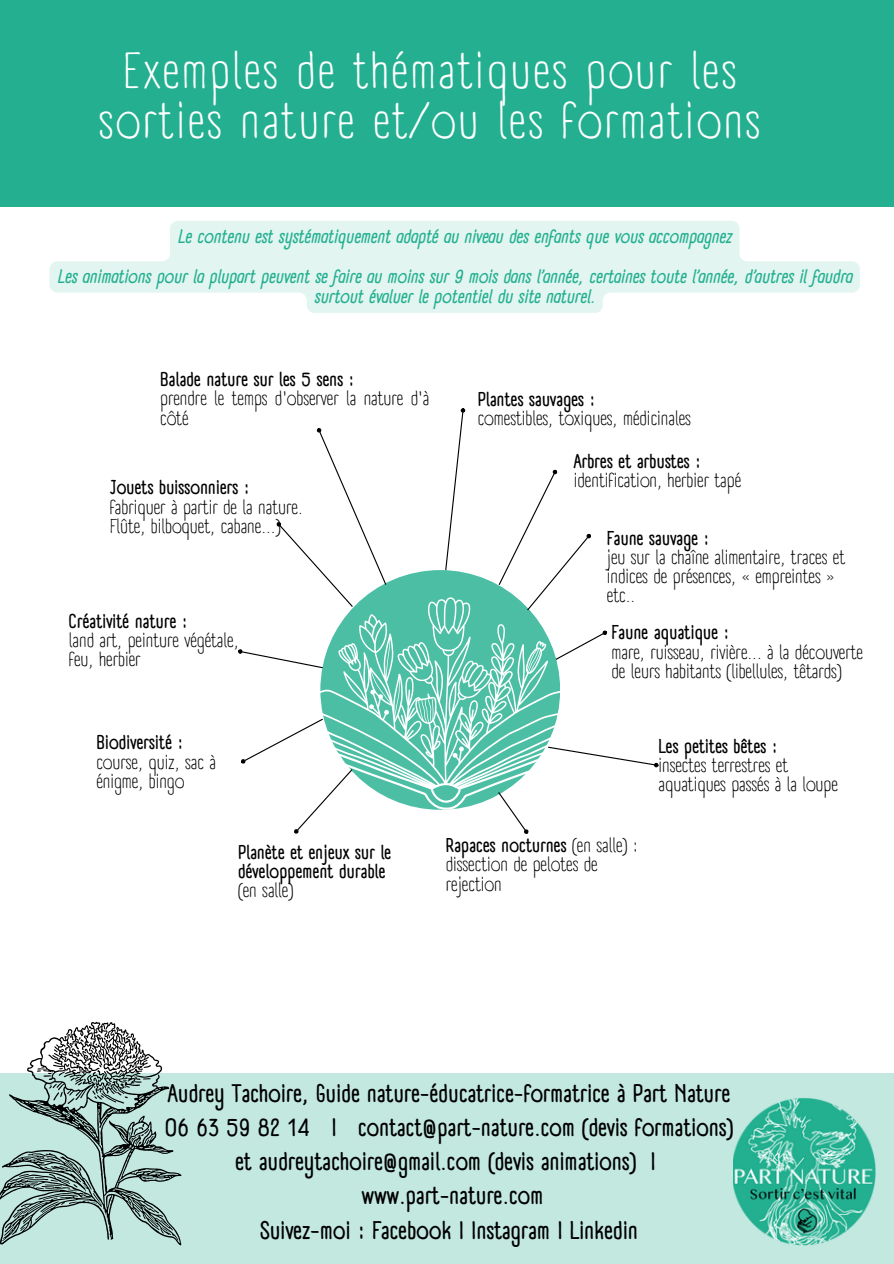
<style>
.page{position:relative;width:894px;height:1264px;background:#fff}
.page>*{position:absolute;margin:0;border:0;box-sizing:border-box;transform-origin:0 0}
.t1{font:49.8px/49.5px "A Day Without Sun Text";letter-spacing:.05em;color:#fff;text-align:center}
.t2{font:700 24.9px/34.2px "A Day Without Sun Text";color:#000;text-align:center}
.t3{font:19.5px/19.2px "A Day Without Sun Text";color:#000}
.t4{font:700 19.5px/19.2px "A Day Without Sun Text";color:#000}
.t5{font:italic 700 19.05px/20.2px "A Day Without Sun Text";color:#24b090;text-align:center}
.s1{font-weight:700}
</style>
<div class="page">
<div style="left:0;top:0;width:893px;height:207px;background:#24b090"></div>
<div style="left:320px;top:570px;width:240px;height:239px;background:#4bbea4;border-radius:50%"></div>
<svg style="left:320px;top:597px;width:288px;height:212px"></svg>
<svg style="left:444px;top:408px;width:21px;height:163px"></svg>
<svg style="left:276px;top:428px;width:111px;height:180px"></svg>
<svg style="left:497px;top:469px;width:95px;height:142px"></svg>
<svg style="left:554px;top:630px;width:53px;height:31px"></svg>
<svg style="left:238px;top:649px;width:86px;height:20px"></svg>
<svg style="left:241px;top:717px;width:112px;height:117px"></svg>
<svg style="left:546px;top:746px;width:112px;height:21px"></svg>
<svg style="left:497px;top:790px;width:33px;height:44px"></svg>
<svg style="left:50px;top:221px;width:809px;height:92px;fill:#e2f5f1"></svg>
<div style="left:0;top:1073px;width:893px;height:190px;background:#c2e8e0"></div>
<img style="left:733px;top:1097px;width:142px;height:148px">
<svg style="left:0;top:1021px;width:181px;height:224px"></svg>
<h3 class="t1" style="left:99px;top:46px;width:662px">Exemples de thématiques pour les sorties nature et/ou les formations</h3>
<p class="t5" style="left:177px;top:226px;width:555px">Le contenu est systématiquement adapté au niveau des enfants que vous accompagnez</p>
<p class="t5" style="left:57px;top:266px;width:796px">Les animations pour la plupart peuvent se faire au moins sur 9 mois dans l’année, certaines toute l’année, d’autres il faudra surtout évaluer le potentiel du site naturel.</p>
<h1 class="t4" style="left:160px;top:370px;width:196px">Balade nature sur les 5 sens :</h1>
<h3 class="t3" style="left:160px;top:389px;width:271px">prendre le temps d'observer la nature d'à côté</h3>
<p class="t4" style="left:110px;top:478px;width:141px">Jouets buissonniers :</p>
<p class="t3" style="left:110px;top:497px;width:195px">fabriquer à partir de la nature.</p>
<p class="t3" style="left:110px;top:516px;width:172px">Flûte, bilboquet, cabane...)</p>
<p class="t4" style="left:69px;top:611px;width:120px">Créativité nature :</p>
<p class="t3" style="left:69px;top:630px;width:171px">land art, peinture végétale, feu, herbier</p>
<p class="t4" style="left:477px;top:390px;width:119px">Plantes sauvages :</p>
<p class="t3" style="left:477px;top:409px;width:215px">comestibles, toxiques, médicinales</p>
<p class="t4" style="left:573px;top:451px;width:128px">Arbres et arbustes :</p>
<p class="t3" style="left:573px;top:471px;width:169px">identification, herbier tapé</p>
<p class="t4" style="left:606px;top:528px;width:104px">Faune sauvage :</p>
<p class="t3" style="left:606px;top:547px;width:240px">jeu sur la chaîne alimentaire, traces et indices de présences, « empreintes » etc..</p>
<p class="t4" style="left:611px;top:623px;width:119px">Faune aquatique :</p>
<p class="t3" style="left:611px;top:642px;width:253px">mare, ruisseau, rivière... à la découverte de leurs habitants (libellules, têtards)</p>
<p class="t4" style="left:96px;top:733px;width:88px">Biodiversité :</p>
<p class="t3" style="left:96px;top:752px;width:121px">course, quiz, sac à énigme, bingo</p>
<p class="t4" style="left:238px;top:842px;width:155px">Planète et enjeux sur le développement durable</p>
<p class="t3" style="left:238px;top:880px;width:57px">(en salle)</p>
<p class="t3" style="left:445px;top:836px;width:193px"><span class="s1">Rapaces nocturnes</span> (en salle) : dissection de pelotes de rejection</p>
<p class="t4" style="left:658px;top:736px;width:120px">Les petites bêtes :</p>
<p class="t3" style="left:658px;top:755px;width:181px">insectes terrestres et aquatiques passés à la loupe</p>
<p class="t2" style="left:165px;top:1076px;width:569px">Audrey Tachoire, Guide nature-éducatrice-formatrice à Part Nature 06 63 59 82 14 I contact@part-nature.com (devis formations) et audreytachoire@gmail.com (devis animations) I www.part-nature.com<br>Suivez-moi : Facebook I Instagram I Linkedin</p>
</div>
